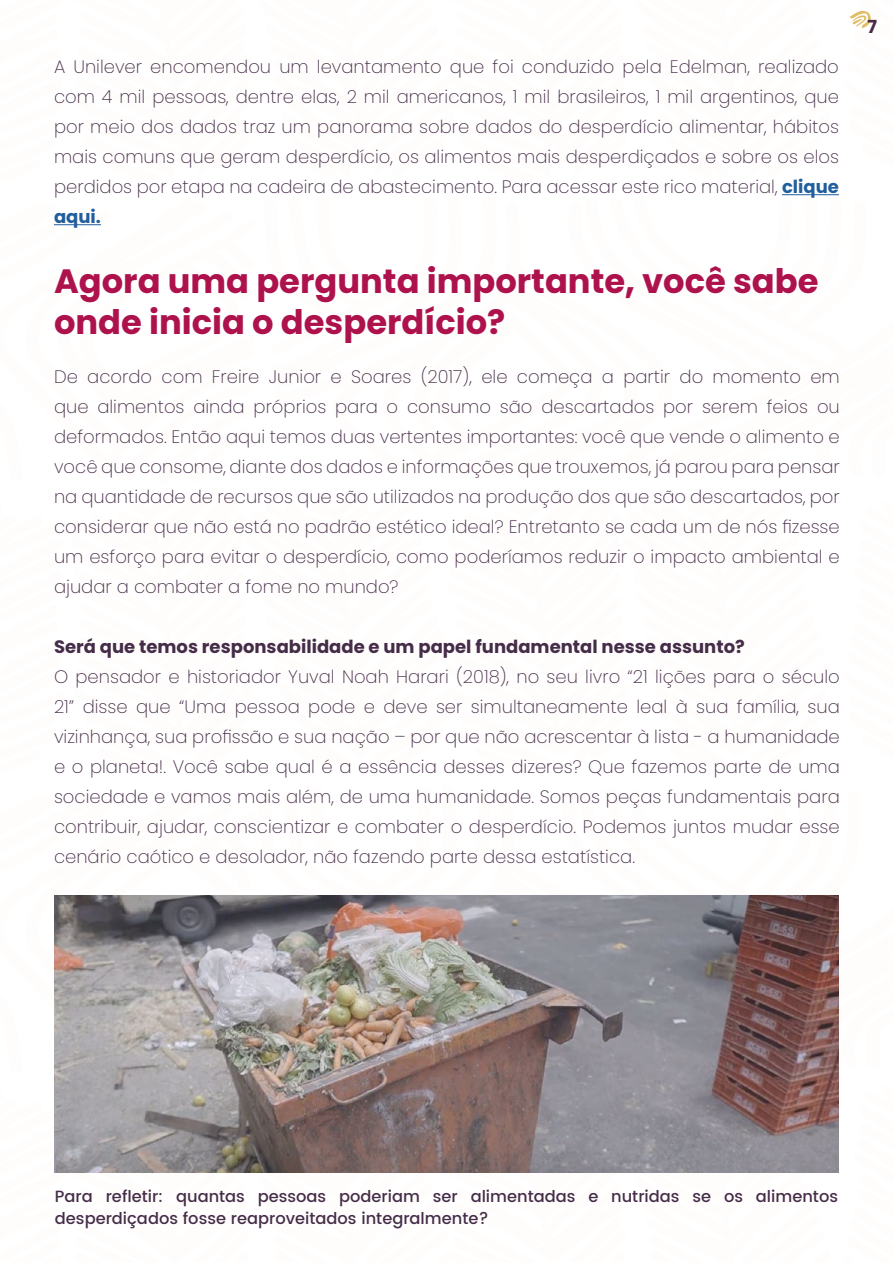
<style>
.page{position:relative;width:893px;height:1263px;background:#fff}
.page>*{position:absolute;margin:0;border:0;box-sizing:border-box;transform-origin:0 0}
.t1{font:700 33.75px/40.5px "Poppins";color:#ad124d}
.t2{font:200 18px/30px "Poppins";color:#452c48;text-align:justify}
.t3{font:700 18px "Poppins";color:#452c48}
.t4{font:700 18px "Poppins";color:#4a294a}
.t5{font:500 16.2px/22.5px "Poppins";color:#452c48}
.s1{font-weight:700;color:#215e9e}
</style>
<div class="page">
<svg style="left:849px;top:10px;width:22px;height:19px"></svg>
<hr style="left:782px;top:194px;width:57px;height:1px;background:#215e9e">
<hr style="left:54px;top:224px;width:47px;height:1px;background:#215e9e">
<img style="left:54px;top:896px;width:785px;height:277px">
<p class="t2" style="left:54px;top:52px;width:786px">A Unilever encomendou um levantamento que foi conduzido pela Edelman, realizado com 4 mil pessoas, dentre elas, 2 mil americanos, 1 mil brasileiros, 1 mil argentinos, que por meio dos dados traz um panorama sobre dados do desperdício alimentar, hábitos mais comuns que geram desperdício, os alimentos mais desperdiçados e sobre os elos perdidos por etapa na cadeira de abastecimento. Para acessar este rico material, <span class="s1">clique aqui.</span></p>
<h1 class="t1" style="left:54px;top:261px;width:766px">Agora uma pergunta importante, você sabe onde inicia o desperdício?</h1>
<p class="t2" style="left:54px;top:361px;width:787px">De acordo com Freire Junior e Soares (2017), ele começa a partir do momento em que alimentos ainda próprios para o consumo são descartados por serem feios ou deformados. Então aqui temos duas vertentes importantes: você que vende o alimento e você que consome, diante dos dados e informações que trouxemos, já parou para pensar na quantidade de recursos que são utilizados na produção dos que são descartados, por considerar que não está no padrão estético ideal? Entretanto se cada um de nós fizesse um esforço para evitar o desperdício, como poderíamos reduzir o impacto ambiental e ajudar a combater a fome no mundo?</p>
<p class="t3" style="left:54px;top:636px;width:692px">Será que temos responsabilidade e um papel fundamental nesse assunto?</p>
<p class="t2" style="left:54px;top:661px;width:787px">O pensador e historiador Yuval Noah Harari (2018), no seu livro “21 lições para o século 21” disse que “Uma pessoa pode e deve ser simultaneamente leal à sua família, sua vizinhança, sua profissão e sua nação – por que não acrescentar à lista - a humanidade e o planeta!. Você sabe qual é a essência desses dizeres? Que fazemos parte de uma sociedade e vamos mais além, de uma humanidade. Somos peças fundamentais para contribuir, ajudar, conscientizar e combater o desperdício. Podemos juntos mudar esse cenário caótico e desolador, não fazendo parte dessa estatística.</p>
<p class="t4" style="left:868px;top:17px;width:11px">7</p>
<p class="t5" style="left:55px;top:1185px;width:785px">Para refletir: quantas pessoas poderiam ser alimentadas e nutridas se os alimentos desperdiçados fosse reaproveitados integralmente?</p>
</div>
